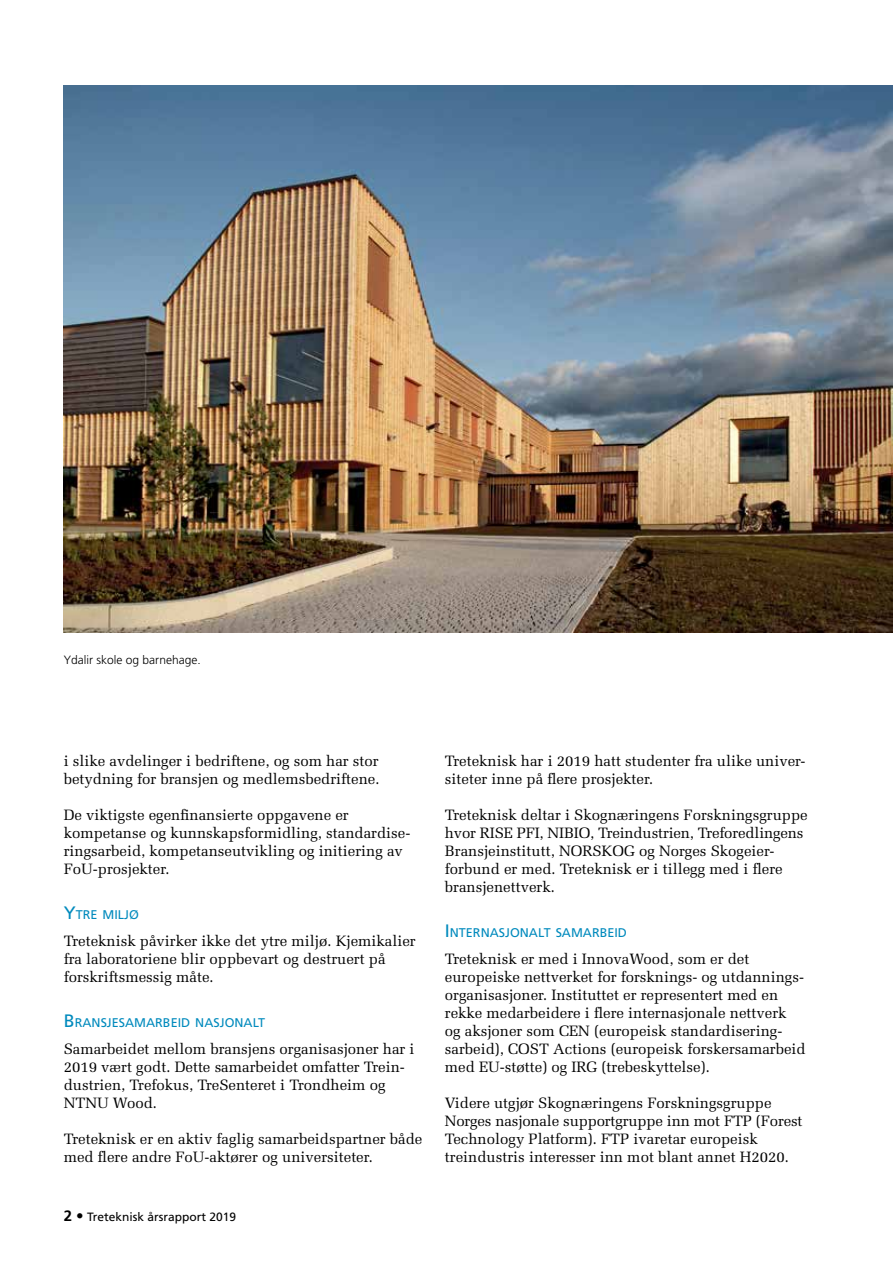
<style>
.page{position:relative;width:893px;height:1263px;background:#fff}
.page>*{position:absolute;margin:0;border:0;box-sizing:border-box;transform-origin:0 0}
.t1{font:15px/18px "Melior LT";color:#000}
.t2{font:12.6px "Frutiger";color:#008abd}
.t3{font:12px "Frutiger";color:#000}
.t4{font:300 12px "Frutiger";color:#000}
.s1{font-size:18px}
.s2{font-weight:700;font-size:15px}
</style>
<div class="page">
<img style="left:64px;top:85px;width:829px;height:548px">
<p class="t4" style="left:64px;top:653px;width:138px">Ydalir skole og barnehage.</p>
<p class="t1" style="left:64px;top:752px;width:317px">i slike avdelinger i bedriftene, og som har stor betydning for bransjen og medlemsbedriftene.</p>
<p class="t1" style="left:64px;top:806px;width:348px">De viktigste egenfinansierte oppgavene er kompetanse og kunnskapsformidling, standardise&shy;ringsarbeid, kompetanseutvikling og initiering av FoU-prosjekter.</p>
<p class="t2" style="left:64px;top:907px;width:77px"><span class="s1">Y</span>TRE MILJØ</p>
<p class="t1" style="left:64px;top:932px;width:353px">Treteknisk påvirker ikke det ytre miljø. Kjemikalier fra laboratoriene blir oppbevart og destruert på forskriftsmessig måte.</p>
<p class="t2" style="left:64px;top:1015px;width:203px"><span class="s1">B</span>RANSJESAMARB EID NASJONALT</p>
<p class="t1" style="left:64px;top:1040px;width:352px">Samarbeidet mellom bransjens organisasjoner har i 2019 vært godt. Dette samarbeidet omfatter Trein&shy;dustrien, Trefokus, TreSenteret i Trondheim og NTNU Wood.</p>
<p class="t1" style="left:64px;top:1130px;width:360px">Treteknisk er en aktiv faglig samarbeidspartner både med flere andre FoU-aktører og universiteter.</p>
<p class="t3" style="left:64px;top:1209px;width:174px"><span class="s2">2 •</span> Treteknisk årsrapport 2019</p>
<p class="t1" style="left:445px;top:752px;width:362px">Treteknisk har i 2019 hatt studenter fra ulike univer&shy;siteter inne på flere prosjekter.</p>
<p class="t1" style="left:445px;top:806px;width:364px">Treteknisk deltar i Skognæringens Forskningsgruppe hvor RISE PFI, NIBIO, Treindustrien, Treforedlingens Bransjeinstitutt, NORSKOG og Norges Skogeier&shy;forbund er med. Treteknisk er i tillegg med i flere bransjenettverk.</p>
<p class="t2" style="left:445px;top:925px;width:184px"><span class="s1">I</span> NTERNASJONALT SAMARB EID</p>
<p class="t1" style="left:445px;top:950px;width:362px">Treteknisk er med i InnovaWood, som er det europeiske nettverket for forsknings- og utdannings&shy;organisasjoner. Instituttet er representert med en rekke medarbeidere i flere internasjonale nettverk og aksjoner som CEN (europeisk standardisering&shy;sarbeid), COST Actions (europeisk forskersamarbeid med EU-støtte) og IRG (trebeskyttelse).</p>
<p class="t1" style="left:445px;top:1094px;width:359px">Videre utgjør Skognæringens Forskningsgruppe Norges nasjonale supportgruppe inn mot FTP (Forest Technology Platform). FTP ivaretar europeisk treindustris interesser inn mot blant annet H2020.</p>
</div>
